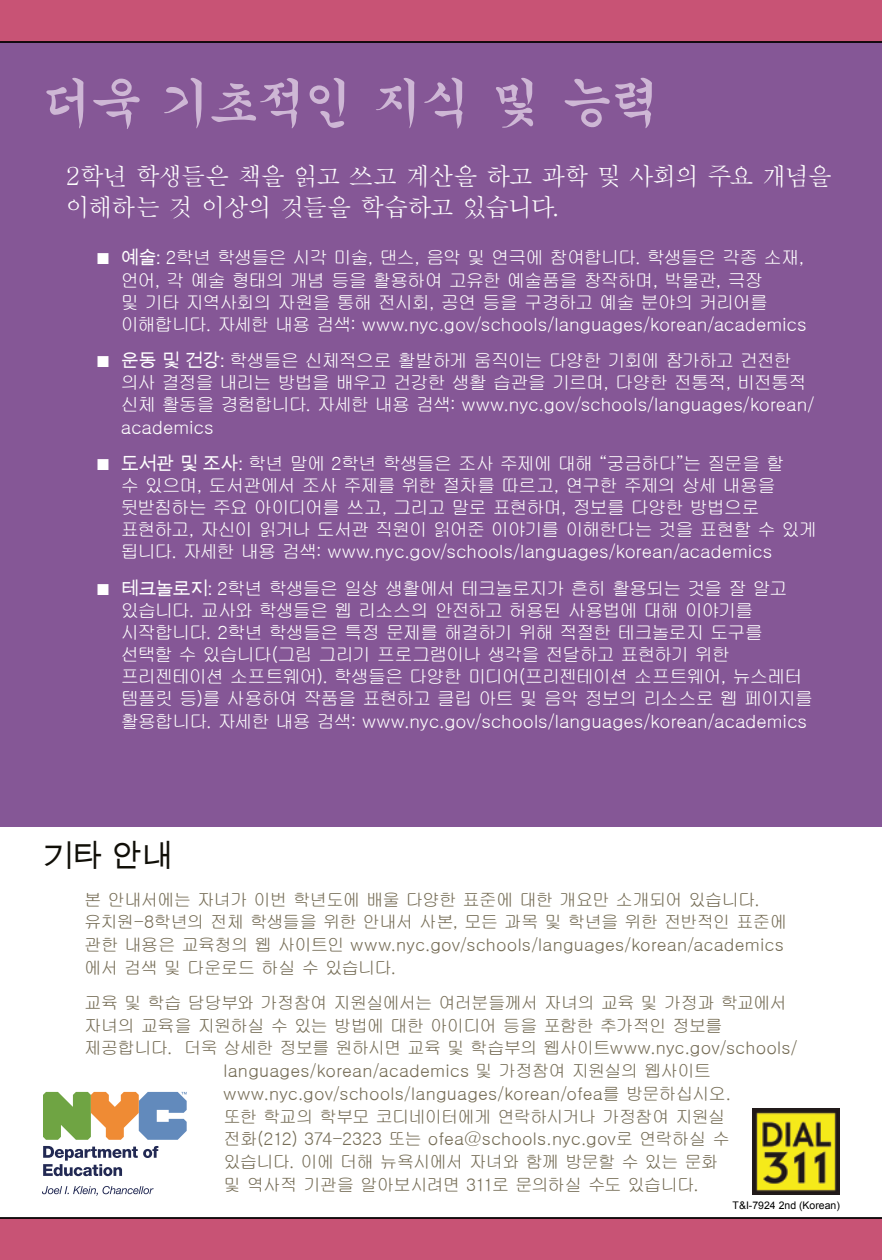
<style>
.page{position:relative;width:882px;height:1260px;background:#fff}
.page>*{position:absolute;margin:0;border:0;box-sizing:border-box;transform-origin:0 0}
.t1{font:52.5px "Gungsuh";letter-spacing:-.085em;color:#ceb7d5}
.t2{font:30.97px "Arial Unicode MS";color:#100e07}
.t3{font:24.5px/31.5px "Batang";letter-spacing:-.06em;color:#fff}
.t4{font:18.38px/22.1px "Gulim";letter-spacing:-.06em;color:#fff}
.t5{font:17.5px/22.8px "Gulim";letter-spacing:-.04em;color:#746b54}
.t6{font:17.5px "Gulim";letter-spacing:.01em;color:#746b54}
.t7{font:17.5px "Gulim";letter-spacing:-.065em;color:#746b54}
.t8{font:17.5px "Gulim";letter-spacing:-.06em;color:#746b54}
.t9{font:17.5px "Gulim";letter-spacing:-.005em;color:#746b54}
.t10{font:10.5px "Arial";color:#000}
.s1{font-family:"Arial Unicode MS"}
</style>
<div class="page">
<div style="left:0;top:33px;width:882px;height:793px;background:#855796"></div>
<div style="left:0;top:0;width:882px;height:43px;background:#c85375"></div>
<svg style="left:43px;top:1146px;width:115px;height:30px"></svg>
<svg style="left:42px;top:1186px;width:112px;height:10px"></svg>
<svg style="left:43px;top:1092px;width:144px;height:48px"></svg>
<img style="left:753px;top:1108px;width:86px;height:87px">
<div style="left:0;top:1217px;width:882px;height:43px;background:#c85375"></div>
<h1 class="t1" style="left:42px;top:77px;width:622px">더욱 기초적인 지식 및 능력</h1>
<h3 class="t3" style="left:66px;top:160px;width:768px">2학년 학생들은 책을 읽고 쓰고 계산을 하고 과학 및 사회의 주요 개념을 이해하는 것 이상의 것들을 학습하고 있습니다.</h3>
<p class="t4" style="left:121px;top:247px;width:688px;text-indent:-24px">■ <span class="s1">예술:</span> 2학년 학생들은 시각 미술, 댄스, 음악 및 연극에 참여합니다. 학생들은 각종 소재, 언어, 각 예술 형태의 개념 등을 활용하여 고유한 예술품을 창작하며, 박물관, 극장<br>및 기타 지역사회의 자원을 통해 전시회, 공연 등을 구경하고 예술 분야의 커리어를 이해합니다. 자세한 내용 검색: www.nyc.gov/schools/languages/korean/academics</p>
<p class="t4" style="left:121px;top:350px;width:695px;text-indent:-24px">■ <span class="s1">운동 및 건강:</span> 학생들은 신체적으로 활발하게 움직이는 다양한 기회에 참가하고 건전한 의사 결정을 내리는 방법을 배우고 건강한 생활 습관을 기르며, 다양한 전통적, 비전통적 신체 활동을 경험합니다. 자세한 내용 검색: www.nyc.gov/schools/languages/korean/ academics</p>
<p class="t4" style="left:121px;top:453px;width:698px;text-indent:-24px">■ <span class="s1">도서관 및 조사:</span> 학년 말에 2학년 학생들은 조사 주제에 대해 “궁금하다”는 질문을 할<br>수 있으며, 도서관에서 조사 주제를 위한 절차를 따르고, 연구한 주제의 상세 내용을 뒷받침하는 주요 아이디어를 쓰고, 그리고 말로 표현하며, 정보를 다양한 방법으로 표현하고, 자신이 읽거나 도서관 직원이 읽어준 이야기를 이해한다는 것을 표현할 수 있게 됩니다. 자세한 내용 검색: www.nyc.gov/schools/languages/korean/academics</p>
<p class="t4" style="left:121px;top:578px;width:694px;text-indent:-24px">■ <span class="s1">테크놀로지:</span> 2학년 학생들은 일상 생활에서 테크놀로지가 흔히 활용되는 것을 잘 알고 있습니다. 교사와 학생들은 웹 리소스의 안전하고 허용된 사용법에 대해 이야기를 시작합니다. 2학년 학생들은 특정 문제를 해결하기 위해 적절한 테크놀로지 도구를 선택할 수 있습니다(그림 그리기 프로그램이나 생각을 전달하고 표현하기 위한 프리젠테이션 소프트웨어). 학생들은 다양한 미디어(프리젠테이션 소프트웨어, 뉴스레터 템플릿 등)를 사용하여 작품을 표현하고 클립 아트 및 음악 정보의 리소스로 웹 페이지를 활용합니다. 자세한 내용 검색: www.nyc.gov/schools/languages/korean/academics</p>
<h2 class="t2" style="left:42px;top:834px;width:131px">기타 안내</h2>
<p class="t5" style="left:84px;top:888px;width:704px">본 안내서에는 자녀가 이번 학년도에 배울 다양한 표준에 대한 개요만 소개되어 있습니다. 유치원-8학년의 전체 학생들을 위한 안내서 사본, 모든 과목 및 학년을 위한 전반적인 표준에 관한 내용은 교육청의 웹 사이트인 www.nyc.gov/schools/languages/korean/academics 에서 검색 및 다운로드 하실 수 있습니다.</p>
<p class="t8" style="left:84px;top:994px;width:704px">교육 및 학습 담당부와 가정참여 지원실에서는 여러분들께서 자녀의 교육 및 가정과 학교에서</p>
<p class="t8" style="left:84px;top:1017px;width:640px">자녀의 교육을 지원하실 수 있는 방법에 대한 아이디어 등을 포함한 추가적인 정보를</p>
<p class="t5" style="left:84px;top:1037px;width:715px">제공합니다. 더욱 상세한 정보를 원하시면 교육 및 학습부의 웹사이트www.nyc.gov/schools/</p>
<p class="t6" style="left:224px;top:1062px;width:489px">languages/korean/academics 및 가정참여 지원실의 웹사이트</p>
<p class="t6" style="left:224px;top:1085px;width:509px">www.nyc.gov/schools/languages/korean/ofea를 방문하십시오.</p>
<p class="t7" style="left:224px;top:1108px;width:504px">또한 학교의 학부모 코디네이터에게 연락하시거나 가정참여 지원실</p>
<p class="t9" style="left:224px;top:1130px;width:508px">전화(212) 374-2323 또는 ofea@schools.nyc.gov로 연락하실 수</p>
<p class="t7" style="left:224px;top:1153px;width:496px">있습니다. 이에 더해 뉴욕시에서 자녀와 함께 방문할 수 있는 문화</p>
<p class="t7" style="left:224px;top:1176px;width:477px">및 역사적 기관을 알아보시려면 311로 문의하실 수도 있습니다.</p>
<p class="t10" style="left:733px;top:1198px;width:109px">T&amp;I-7924 2nd (Korean)</p>
</div>
